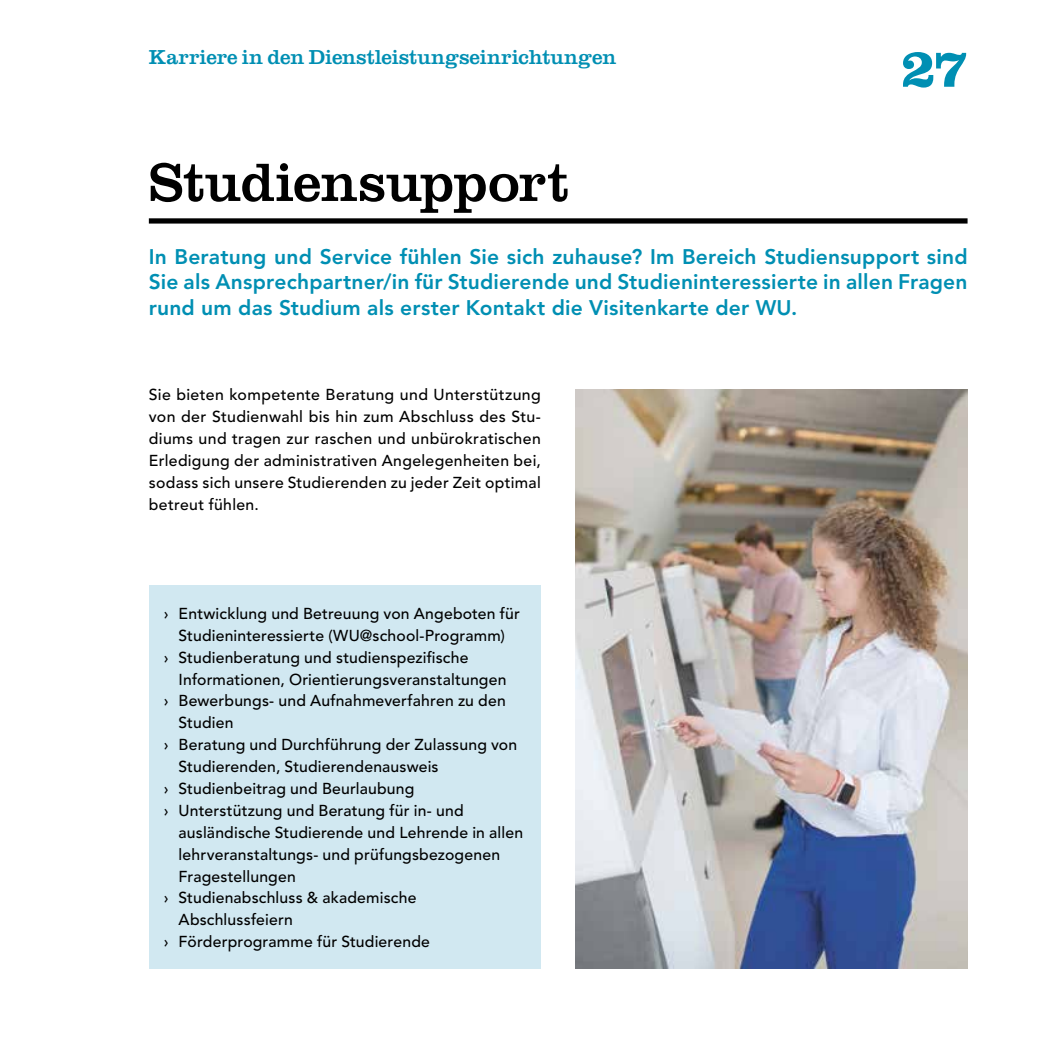
<style>
.page{position:relative;width:1042px;height:1042px;background:#fff}
.page>*{position:absolute;margin:0;border:0;box-sizing:border-box;transform-origin:0 0}
.t1{font:56px "Clarendon LT Std";letter-spacing:-.01em;color:#000}
.t2{font:700 56px "Clarendon LT Std";color:#008fb3}
.t3{font:800 21px/25.4px "Avenir LT Std";letter-spacing:.01em;color:#008fb3;text-align:justify}
.t4{font:21px "Clarendon LT Std";letter-spacing:-.005em;color:#008fb3}
.t5{font:500 15.75px/21.9px "Avenir LT Std";letter-spacing:.01em;color:#000;text-align:justify}
</style>
<div class="page">
<div style="left:149px;top:218px;width:818px;height:6px;background:#000"></div>
<img style="left:575px;top:389px;width:392px;height:580px">
<div style="left:149px;top:586px;width:392px;height:383px;background:#d1e8f1"></div>
<h2 class="t4" style="left:149px;top:44px;width:469px">Karriere in den Dienstleistungseinrichtungen</h2>
<h1 class="t1" style="left:149px;top:149px;width:421px">Studiensupport</h1>
<h1 class="t2" style="left:901px;top:34px;width:68px">27</h1>
<h2 class="t3" style="left:149px;top:244px;width:820px">In Beratung und Service fühlen Sie sich zuhause? Im Bereich Studiensupport sind Sie als Ansprechpartner/in für Studierende und Studieninteressierte in allen Fragen rund um das Studium als erster Kontakt die Visitenkarte der WU.</h2>
<p class="t5" style="left:149px;top:384px;width:393px">Sie bieten kompetente Beratung und Unterstützung von der Studienwahl bis hin zum Abschluss des Stu&shy;diums und tragen zur raschen und unbürokratischen Erledigung der administrativen Angelegenheiten bei, sodass sich unsere Studierenden zu jeder Zeit optimal betreut fühlen.</p>
<p class="t5" style="left:164px;top:603px;width:358px">› Entwicklung und Betreuung von Angeboten für</p>
<p class="t5" style="left:179px;top:625px;width:328px">Studieninteressierte (WU@school-Programm)</p>
<p class="t5" style="left:164px;top:647px;width:306px">› Studienberatung und studienspezifische</p>
<p class="t5" style="left:179px;top:668px;width:329px">Informationen, Orientierungsveranstaltungen</p>
<p class="t5" style="left:164px;top:690px;width:344px">› Bewerbungs- und Aufnahmeverfahren zu den</p>
<p class="t5" style="left:179px;top:712px;width:56px">Studien</p>
<p class="t5" style="left:164px;top:734px;width:355px">› Beratung und Durchführung der Zulassung von</p>
<p class="t5" style="left:179px;top:756px;width:261px">Studierenden, Studierendenausweis</p>
<p class="t5" style="left:164px;top:778px;width:252px">› Studienbeitrag und Beurlaubung</p>
<p class="t5" style="left:164px;top:800px;width:301px">› Unterstützung und Beratung für in- und</p>
<p class="t5" style="left:179px;top:822px;width:346px">ausländische Studierende und Lehrende in allen</p>
<p class="t5" style="left:179px;top:843px;width:323px">lehrveranstaltungs- und prüfungsbezogenen</p>
<p class="t5" style="left:179px;top:865px;width:119px">Fragestellungen</p>
<p class="t5" style="left:164px;top:887px;width:254px">› Studienabschluss &amp; akademische</p>
<p class="t5" style="left:179px;top:909px;width:116px">Abschlussfeiern</p>
<p class="t5" style="left:164px;top:931px;width:268px">› Förderprogramme für Studierende</p>
</div>
